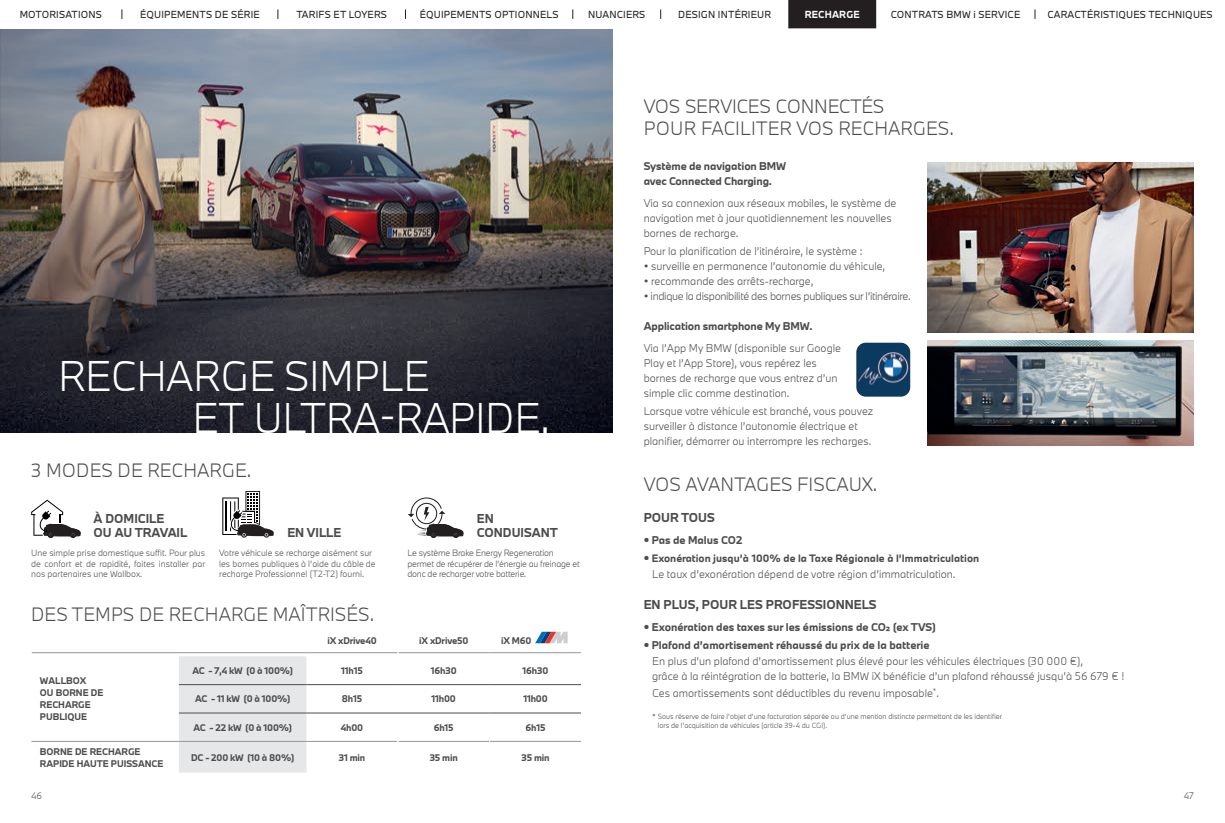
<style>
.page{position:relative;width:1225px;height:823px;background:#fff}
.page>*{position:absolute;margin:0;border:0;box-sizing:border-box;transform-origin:0 0}
.t1{font:300 40px/42px "BMW Type Next Latin TT";letter-spacing:-.015em;color:#fff}
.t2{font:300 18px/22px "BMW Type Next Latin TT";color:#4b4c4d}
.t3{font:700 12px/14px "BMW Type Next Latin TT";color:#4b4c4d}
.t4{font:300 10.5px/15px "BMW Type Next Latin TT";color:#4b4c4d}
.t5{font:700 10.5px/15px "BMW Type Next Latin TT";color:#4b4c4d}
.t6{font:300 10.5px "BMW Type Next Latin TT";letter-spacing:-.03em;color:#4b4c4d}
.t7{font:700 10px "BMW Type Next Latin TT";letter-spacing:.01em;color:#4b4c4d}
.t8{font:9.5px "BMW Type Next Latin TT";letter-spacing:.02em;color:#231f20}
.t9{font:700 9.5px "BMW Type Next Latin TT";letter-spacing:.02em;color:#fff}
.t10{font:700 9px "BMW Type Next Latin TT";letter-spacing:-.02em;color:#4b4c4d}
.t11{font:700 9px/12px "BMW Type Next Latin TT";color:#4b4c4d}
.t12{font:300 9px "BMW Type Next Latin TT";color:#4b4c4d}
.t13{font:300 8.5px/10.5px "BMW Type Next Latin TT";color:#4b4c4d;text-align:justify}
.t14{font:300 8.5px/10.5px "BMW Type Next Latin TT";letter-spacing:-.02em;color:#4b4c4d}
.t15{font:300 7px/8.5px "BMW Type Next Latin TT";color:#4b4c4d}
.s1{font-size:10.5px}
</style>
<div class="page">
<img style="left:0;top:29px;width:612px;height:403px">
<svg style="left:31px;top:499px;width:50px;height:38px"></svg>
<svg style="left:408px;top:497px;width:56px;height:40px"></svg>
<svg style="left:222px;top:491px;width:52px;height:46px"></svg>
<div style="left:179px;top:653px;width:128px;height:119px;background:#e6e7e9"></div>
<hr style="left:32px;top:652px;width:147px;height:1px;background:#939598">
<hr style="left:179px;top:652px;width:127px;height:1px;background:#939598">
<hr style="left:306px;top:652px;width:91px;height:1px;background:#939598">
<hr style="left:398px;top:652px;width:91px;height:1px;background:#939598">
<hr style="left:489px;top:652px;width:92px;height:1px;background:#939598">
<hr style="left:31px;top:740px;width:148px;height:1px;background:#939598">
<hr style="left:179px;top:740px;width:127px;height:1px;background:#939598">
<hr style="left:306px;top:740px;width:91px;height:1px;background:#939598">
<hr style="left:398px;top:740px;width:91px;height:1px;background:#939598">
<hr style="left:490px;top:740px;width:91px;height:1px;background:#939598">
<hr style="left:179px;top:684px;width:127px;height:1px;background:#4b4c4d">
<hr style="left:306px;top:684px;width:92px;height:1px;background:#4b4c4d">
<hr style="left:398px;top:684px;width:91px;height:1px;background:#4b4c4d">
<hr style="left:489px;top:684px;width:92px;height:1px;background:#4b4c4d">
<hr style="left:179px;top:712px;width:127px;height:1px;background:#4b4c4d">
<hr style="left:306px;top:712px;width:92px;height:1px;background:#4b4c4d">
<hr style="left:398px;top:712px;width:91px;height:1px;background:#4b4c4d">
<hr style="left:489px;top:712px;width:92px;height:1px;background:#4b4c4d">
<svg style="left:535px;top:631px;width:32px;height:12px"></svg>
<img style="left:927px;top:340px;width:266px;height:105px">
<img style="left:927px;top:162px;width:266px;height:170px">
<img style="left:856px;top:342px;width:54px;height:54px">
<svg style="left:122px;top:0;width:914px;height:28px"></svg>
<p class="t8" style="left:20px;top:8px;width:84px">MOTORISATIONS</p>
<p class="t8" style="left:140px;top:8px;width:121px">ÉQUIPEMENTS DE SÉRIE</p>
<p class="t8" style="left:296px;top:8px;width:92px">TARIFS ET LOYERS</p>
<p class="t8" style="left:420px;top:8px;width:140px">ÉQUIPEMENTS OPTIONNELS</p>
<p class="t8" style="left:588px;top:8px;width:59px">NUANCIERS</p>
<p class="t8" style="left:678px;top:8px;width:94px">DESIGN INTÉRIEUR</p>
<p class="t9" style="left:804px;top:8px;width:56px">RECHARGE</p>
<p class="t8" style="left:890px;top:8px;width:131px">CONTRATS BMW i SERVICE</p>
<p class="t8" style="left:1047px;top:8px;width:167px">CARACTÉRISTIQUES TECHNIQUES</p>
<h1 class="t1" style="left:193px;top:354px;width:359px;text-indent:-134px">RECHARGE SIMPLE<br>ET ULTRA-RAPIDE.</h1>
<h2 class="t2" style="left:31px;top:458px;width:222px">3 MODES DE RECHARGE.</h2>
<p class="t3" style="left:94px;top:511px;width:95px">À DOMICILE<br>OU AU TRAVAIL</p>
<p class="t13" style="left:31px;top:547px;width:176px">Une simple prise domestique suffit. Pour plus de confort et de rapidité, faites installer par nos partenaires une Wallbox.</p>
<p class="t3" style="left:287px;top:525px;width:56px">EN VILLE</p>
<p class="t13" style="left:219px;top:547px;width:158px;text-align:left">Votre véhicule se recharge aisément sur les bornes publiques à l’aide du câble de recharge Professionnel (T2-T2) fourni.</p>
<p class="t3" style="left:477px;top:511px;width:83px">EN<br>CONDUISANT</p>
<p class="t14" style="left:407px;top:547px;width:174px">Le système Brake Energy Regeneration permet de récupérer de l’énergie au freinage et donc de recharger votre batterie.</p>
<h2 class="t2" style="left:31px;top:603px;width:344px">DES TEMPS DE RECHARGE MAÎTRISÉS.</h2>
<p class="t10" style="left:327px;top:634px;width:51px">iX xDrive40</p>
<p class="t10" style="left:419px;top:634px;width:51px">iX xDrive50</p>
<p class="t10" style="left:501px;top:634px;width:32px">iX M60</p>
<p class="t11" style="left:40px;top:674px;width:65px">WALLBOX<br>OU BORNE DE<br>RECHARGE<br>PUBLIQUE</p>
<p class="t10" style="left:192px;top:664px;width:102px">AC - 7,4 kW (0 à 100%)</p>
<p class="t10" style="left:341px;top:664px;width:23px">11h15</p>
<p class="t10" style="left:431px;top:664px;width:27px">16h30</p>
<p class="t10" style="left:522px;top:663px;width:27px">16h30</p>
<p class="t10" style="left:195px;top:692px;width:97px">AC - 11 kW (0 à 100%)</p>
<p class="t10" style="left:342px;top:692px;width:22px">8h15</p>
<p class="t10" style="left:431px;top:692px;width:26px">11h00</p>
<p class="t10" style="left:523px;top:692px;width:26px">11h00</p>
<p class="t10" style="left:193px;top:720px;width:100px">AC - 22 kW (0 à 100%)</p>
<p class="t10" style="left:341px;top:720px;width:24px">4h00</p>
<p class="t10" style="left:434px;top:720px;width:22px">6h15</p>
<p class="t10" style="left:525px;top:720px;width:22px">6h15</p>
<p class="t11" style="left:40px;top:744px;width:125px">BORNE DE RECHARGE<br>RAPIDE HAUTE PUISSANCE</p>
<p class="t10" style="left:191px;top:750px;width:104px">DC - 200 kW (10 à 80%)</p>
<p class="t10" style="left:339px;top:750px;width:28px">31 min</p>
<p class="t10" style="left:430px;top:750px;width:30px">35 min</p>
<p class="t10" style="left:521px;top:750px;width:30px">35 min</p>
<h2 class="t2" style="left:643px;top:95px;width:312px">VOS SERVICES CONNECTÉS<br>POUR FACILITER VOS RECHARGES.</h2>
<p class="t5" style="left:643px;top:158px;width:144px">Système de navigation BMW avec Connected Charging.</p>
<p class="t4" style="left:643px;top:195px;width:254px">Via sa connexion aux réseaux mobiles, le système de navigation met à jour quotidiennement les nouvelles bornes de recharge.</p>
<p class="t4" style="left:643px;top:243px;width:220px">Pour la planification de l’itinéraire, le système :</p>
<p class="t4" style="left:643px;top:258px;width:243px">• surveille en permanence l’autonomie du véhicule,</p>
<p class="t4" style="left:643px;top:273px;width:171px">• recommande des arrêts-recharge,</p>
<p class="t6" style="left:643px;top:289px;width:268px">• indique la disponibilité des bornes publiques sur l’itinéraire.</p>
<p class="t5" style="left:643px;top:318px;width:170px">Application smartphone My BMW.</p>
<p class="t4" style="left:643px;top:340px;width:199px">Via l’App My BMW (disponible sur Google Play et l’App Store), vous repérez les bornes de recharge que vous entrez d’un simple clic comme destination.</p>
<p class="t4" style="left:643px;top:402px;width:231px">Lorsque votre véhicule est branché, vous pouvez surveiller à distance l’autonomie électrique et planifier, démarrer ou interrompre les recharges.</p>
<h2 class="t2" style="left:643px;top:472px;width:235px">VOS AVANTAGES FISCAUX.</h2>
<p class="t3" style="left:643px;top:509px;width:73px">POUR TOUS</p>
<p class="t5" style="left:643px;top:531px;width:100px">• Pas de Malus CO2</p>
<p class="t7" style="left:643px;top:550px;width:337px"><span class="s1">•</span> Exonération jusqu’à 100% de la Taxe Régionale à l’Immatriculation</p>
<p class="t4" style="left:652px;top:566px;width:305px">Le taux d’exonération dépend de votre région d’immatriculation.</p>
<p class="t3" style="left:643px;top:596px;width:234px">EN PLUS, POUR LES PROFESSIONNELS</p>
<p class="t5" style="left:643px;top:619px;width:294px">• Exonération des taxes sur les émissions de CO2 (ex TVS)</p>
<p class="t5" style="left:643px;top:636px;width:287px">• Plafond d’amortisement réhaussé du prix de la batterie</p>
<p class="t4" style="left:652px;top:653px;width:473px">En plus d’un plafond d’amortissement plus élevé pour les véhicules électriques (30 000 €),<br>grâce à la réintégration de la batterie, la BMW iX bénéficie d’un plafond réhaussé jusqu’à 56 679 € !</p>
<p class="t4" style="left:652px;top:684px;width:288px">Ces amortissements sont déductibles du revenu imposable<sup>*</sup>.</p>
<p class="t15" style="left:658px;top:712px;width:346px;text-indent:-6px">* Sous réserve de faire l’objet d’une facturation séparée ou d’une mention distincte permettant de les identifier lors de l’acquisition de véhicules (article 39-4 du CGI).</p>
<p class="t12" style="left:31px;top:788px;width:13px">46</p>
<p class="t12" style="left:1183px;top:788px;width:12px">47</p>
</div>
